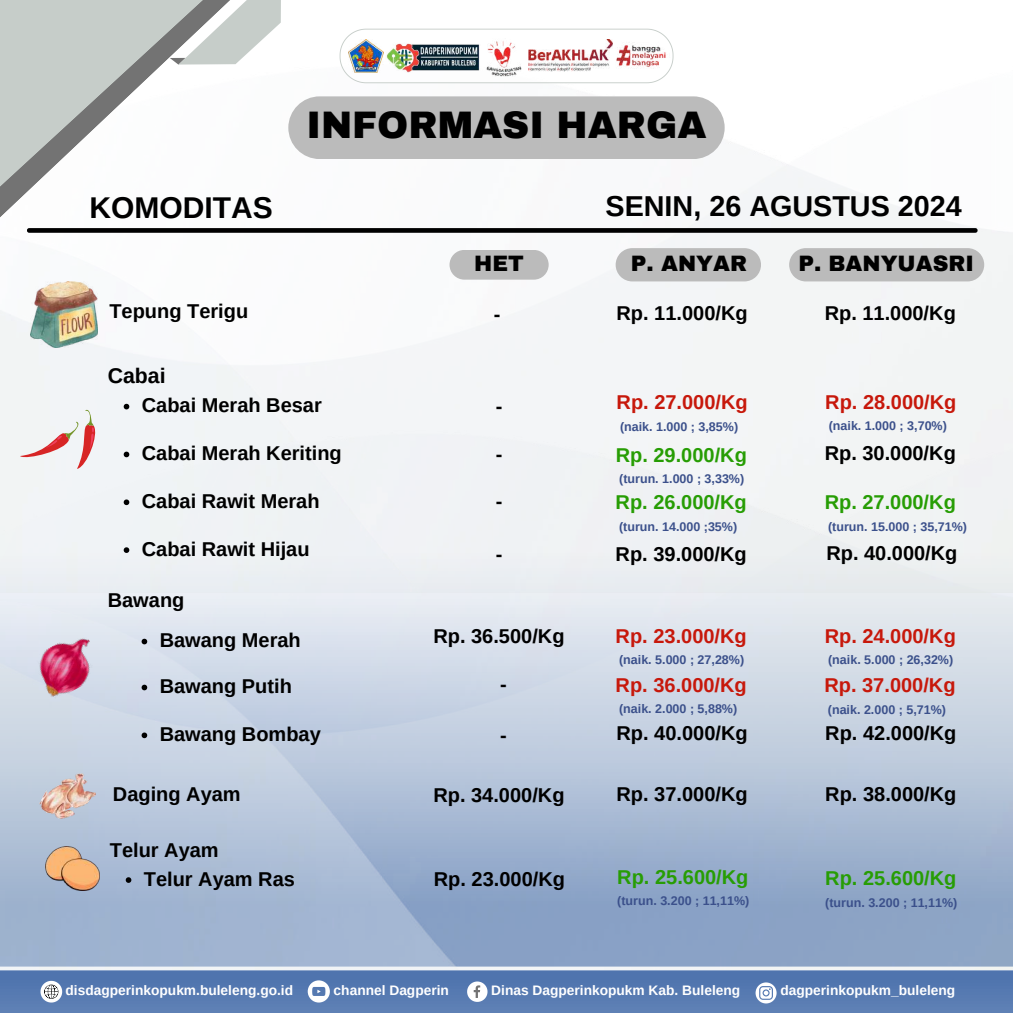
<style>
.page{position:relative;width:1013px;height:1013px;background:#fff}
.page>*{position:absolute;margin:0;border:0;box-sizing:border-box;transform-origin:0 0}
.t1{font:900 37.5px "Archivo";color:#000}
.t2{font:700 30px "Arimo";color:#000}
.t3{font:700 28.75px "Arimo";color:#000}
.t4{font:900 21.75px "Archivo";color:#000}
.t5{font:700 21.25px "Arimo";color:#000}
.t6{font:700 20px/29px "Arimo";color:#000}
.t7{font:700 20px "Arimo";color:#c7180b}
.t8{font:700 20px "Arimo";color:#279d04}
.t9{font:700 13.75px "Arimo";color:#fff}
.t10{font:700 12.5px "Arimo";color:#3b508b}
</style>
<div class="page">
<div style="left:0;top:549px;width:1012px;height:463px;background:#5579b1"></div>
<img style="left:0;top:28px;width:1012px;height:341px">
<svg style="left:467px;top:981px;width:20px;height:20px"></svg>
<svg style="left:40px;top:980px;width:22px;height:22px"></svg>
<svg style="left:308px;top:980px;width:22px;height:22px"></svg>
<svg style="left:755px;top:982px;width:21px;height:21px"></svg>
<hr style="left:0;top:966px;width:1012px;height:4px;background:#f1f4f6">
<img style="left:0;top:369px;width:1012px;height:598px">
<svg style="left:339px;top:29px;width:334px;height:54px"></svg>
<img style="left:349px;top:39px;width:34px;height:33px">
<img style="left:386px;top:42px;width:94px;height:30px">
<img style="left:528px;top:39px;width:82px;height:32px">
<img style="left:610px;top:39px;width:61px;height:35px">
<svg style="left:243px;top:0;width:38px;height:65px"></svg>
<svg style="left:0;top:0;width:243px;height:266px"></svg>
<svg style="left:0;top:0;width:224px;height:215px"></svg>
<svg style="left:27px;top:228px;width:950px;height:5px;background:#0f0f0f"></svg>
<div style="left:288px;top:96px;width:436px;height:63px;background:#bbb;border-radius:31px"></div>
<div style="left:615px;top:248px;width:146px;height:33px;background:#bbb"></div>
<div style="left:789px;top:248px;width:195px;height:33px;background:#bbb"></div>
<img style="left:31px;top:282px;width:67px;height:65px">
<svg style="left:20px;top:408px;width:75px;height:61px"></svg>
<img style="left:30px;top:629px;width:77px;height:72px">
<img style="left:40px;top:773px;width:55px;height:46px">
<img style="left:46px;top:846px;width:53px;height:44px">
<div style="left:449px;top:250px;width:99px;height:30px;background:#bbb;border-radius:15px"></div>
<img style="left:482px;top:38px;width:42px;height:40px">
<svg style="left:124px;top:404px;width:5px;height:5px"></svg>
<svg style="left:124px;top:451px;width:5px;height:6px"></svg>
<svg style="left:124px;top:499px;width:5px;height:6px"></svg>
<svg style="left:124px;top:547px;width:5px;height:6px"></svg>
<svg style="left:142px;top:638px;width:5px;height:6px"></svg>
<svg style="left:142px;top:684px;width:5px;height:6px"></svg>
<svg style="left:142px;top:732px;width:5px;height:6px"></svg>
<svg style="left:126px;top:877px;width:5px;height:5px"></svg>
<h1 class="t1" style="left:306px;top:105px;width:401px">INFORMASI HARGA</h1>
<h2 class="t2" style="left:89px;top:191px;width:185px">KOMODITAS</h2>
<h3 class="t3" style="left:605px;top:190px;width:358px">SENIN, 26 AGUSTUS 2024</h3>
<p class="t4" style="left:631px;top:252px;width:118px">P. ANYAR</p>
<p class="t4" style="left:798px;top:252px;width:177px">P. BANYUASRI</p>
<p class="t6" style="left:616px;top:298px;width:133px">Rp. 11.000/Kg</p>
<p class="t4" style="left:474px;top:252px;width:51px">HET</p>
<p class="t6" style="left:109px;top:296px;width:140px">Tepung Terigu</p>
<p class="t6" style="left:824px;top:298px;width:133px">Rp. 11.000/Kg</p>
<p class="t6" style="left:494px;top:299px;width:8px">-</p>
<p class="t5" style="left:108px;top:364px;width:59px">Cabai</p>
<p class="t6" style="left:142px;top:391px;width:182px">Cabai Merah Besar</p>
<p class="t6" style="left:142px;top:438px;width:201px">Cabai Merah Keriting</p>
<p class="t6" style="left:142px;top:486px;width:179px">Cabai Rawit Merah</p>
<p class="t6" style="left:142px;top:534px;width:169px">Cabai Rawit Hijau</p>
<p class="t6" style="left:108px;top:585px;width:78px">Bawang</p>
<p class="t6" style="left:160px;top:625px;width:143px">Bawang Merah</p>
<p class="t6" style="left:160px;top:671px;width:134px">Bawang Putih</p>
<p class="t6" style="left:160px;top:719px;width:163px">Bawang Bombay</p>
<p class="t6" style="left:496px;top:391px;width:8px">-</p>
<p class="t6" style="left:496px;top:439px;width:8px">-</p>
<p class="t6" style="left:496px;top:487px;width:8px">-</p>
<p class="t6" style="left:496px;top:540px;width:8px">-</p>
<p class="t6" style="left:433px;top:621px;width:133px">Rp. 36.500/Kg</p>
<p class="t6" style="left:500px;top:669px;width:8px">-</p>
<p class="t6" style="left:500px;top:720px;width:8px">-</p>
<p class="t7" style="left:616px;top:391px;width:133px">Rp. 27.000/Kg</p>
<p class="t10" style="left:620px;top:419px;width:120px">(naik. 1.000 ; 3,85%)</p>
<p class="t7" style="left:825px;top:390px;width:133px">Rp. 28.000/Kg</p>
<p class="t10" style="left:828px;top:419px;width:120px">(naik. 1.000 ; 3,70%)</p>
<p class="t6" style="left:824px;top:438px;width:133px">Rp. 30.000/Kg</p>
<p class="t8" style="left:824px;top:491px;width:133px">Rp. 27.000/Kg</p>
<p class="t10" style="left:828px;top:519px;width:140px">(turun. 15.000 ; 35,71%)</p>
<p class="t8" style="left:615px;top:443px;width:133px">Rp. 29.000/Kg</p>
<p class="t10" style="left:619px;top:472px;width:126px">(turun. 1.000 ; 3,33%)</p>
<p class="t8" style="left:615px;top:491px;width:133px">Rp. 26.000/Kg</p>
<p class="t10" style="left:619px;top:519px;width:120px">(turun. 14.000 ;35%)</p>
<p class="t6" style="left:615px;top:540px;width:133px">Rp. 39.000/Kg</p>
<p class="t6" style="left:826px;top:539px;width:133px">Rp. 40.000/Kg</p>
<p class="t7" style="left:615px;top:624px;width:133px">Rp. 23.000/Kg</p>
<p class="t10" style="left:619px;top:653px;width:127px">(naik. 5.000 ; 27,28%)</p>
<p class="t7" style="left:824px;top:624px;width:133px">Rp. 24.000/Kg</p>
<p class="t10" style="left:828px;top:653px;width:127px">(naik. 5.000 ; 26,32%)</p>
<p class="t7" style="left:615px;top:673px;width:133px">Rp. 36.000/Kg</p>
<p class="t10" style="left:619px;top:702px;width:120px">(naik. 2.000 ; 5,88%)</p>
<p class="t7" style="left:824px;top:674px;width:133px">Rp. 37.000/Kg</p>
<p class="t10" style="left:827px;top:702px;width:120px">(naik. 2.000 ; 5,71%)</p>
<p class="t6" style="left:616px;top:719px;width:133px">Rp. 40.000/Kg</p>
<p class="t6" style="left:825px;top:718px;width:133px">Rp. 42.000/Kg</p>
<p class="t6" style="left:113px;top:779px;width:129px">Daging Ayam</p>
<p class="t6" style="left:616px;top:779px;width:133px">Rp. 37.000/Kg</p>
<p class="t6" style="left:144px;top:835px;width:153px;text-indent:-34px">Telur Ayam<br>Telur Ayam Ras</p>
<p class="t6" style="left:825px;top:779px;width:133px">Rp. 38.000/Kg</p>
<p class="t6" style="left:433px;top:780px;width:133px">Rp. 34.000/Kg</p>
<p class="t8" style="left:617px;top:865px;width:133px">Rp. 25.600/Kg</p>
<p class="t10" style="left:617px;top:894px;width:133px">(turun. 3.200 ; 11,11%)</p>
<p class="t6" style="left:434px;top:864px;width:133px">Rp. 23.000/Kg</p>
<p class="t8" style="left:825px;top:867px;width:133px">Rp. 25.600/Kg</p>
<p class="t10" style="left:825px;top:895px;width:133px">(turun. 3.200 ; 11,11%)</p>
<p class="t9" style="left:66px;top:983px;width:229px">disdagperinkopukm.buleleng.go.id</p>
<p class="t9" style="left:333px;top:982px;width:117px">channel Dagperin</p>
<p class="t9" style="left:491px;top:983px;width:250px">Dinas Dagperinkopukm Kab. Buleleng</p>
<p class="t9" style="left:780px;top:983px;width:176px">dagperinkopukm_buleleng</p>
</div>
